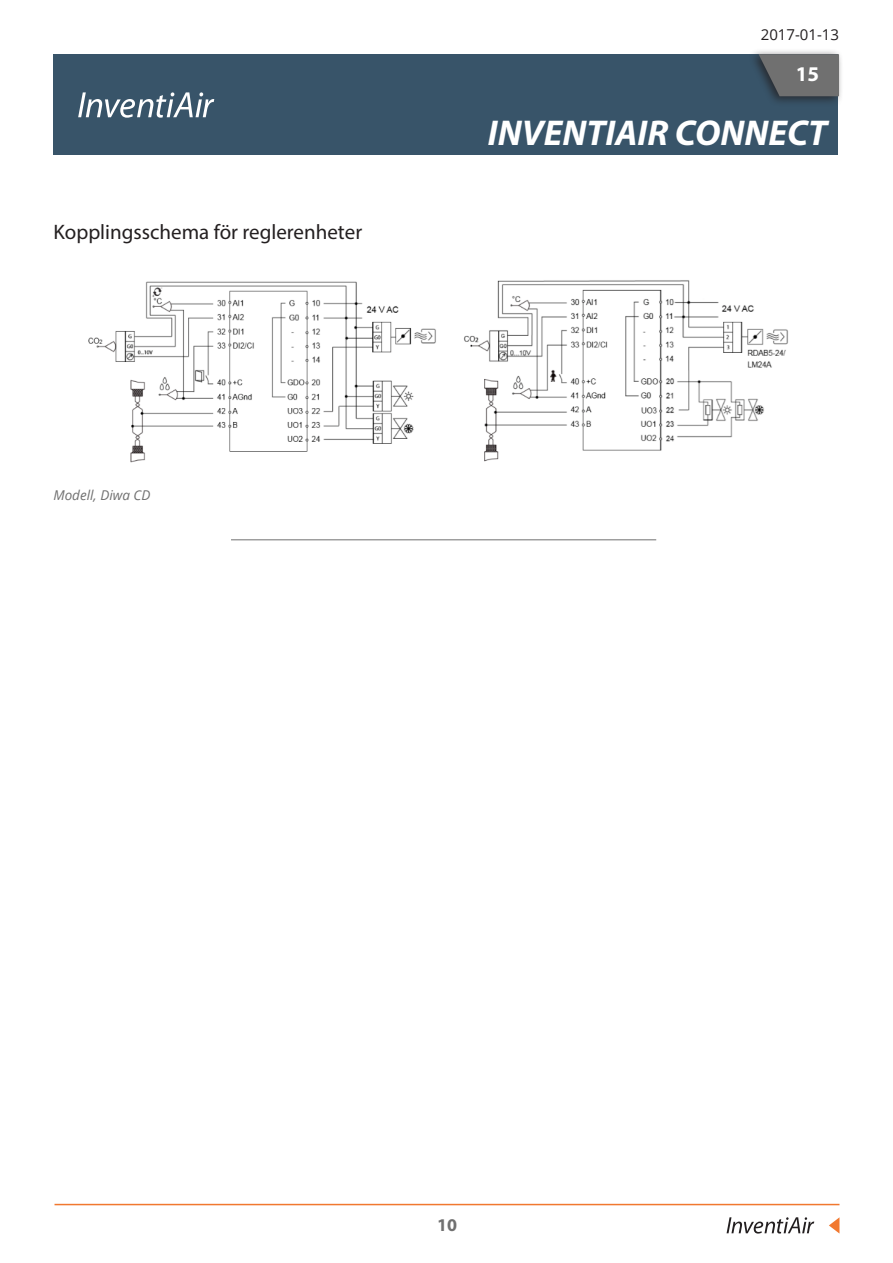
<style>
.page{position:relative;width:893px;height:1263px;background:#fff}
.page>*{position:absolute;margin:0;border:0;box-sizing:border-box;transform-origin:0 0}
.t1{font:italic 700 36px "Myriad Pro";color:#fff}
.t2{font:21px "Myriad Pro";color:#231f20}
.t3{font:700 21px "Myriad Pro";color:#fff}
.t4{font:700 18px "Myriad Pro";color:#707070}
.t5{font:15px "Open Sans";color:#231f20}
.t6{font:italic 13.5px "Open Sans";color:#707070}
</style>
<div class="page">
<hr style="left:231px;top:539px;width:425px;height:1px;background:#707070">
<div style="left:53px;top:54px;width:785px;height:101px;background:#385469"></div>
<svg style="left:78px;top:92px;width:136px;height:26px"></svg>
<div style="left:748px;top:48px;width:96px;height:59px;background:#231f20;opacity:.75"></div>
<svg style="left:759px;top:54px;width:80px;height:42px;background:#676a6c"></svg>
<svg style="left:727px;top:1217px;width:87px;height:16px"></svg>
<svg style="left:829px;top:1217px;width:10px;height:16px"></svg>
<hr style="left:55px;top:1204px;width:784px;height:1px;background:#f1782f">
<img style="left:88px;top:280px;width:700px;height:183px">
<p class="t2" style="left:53px;top:219px;width:310px">Kopplingsschema för reglerenheter</p>
<p class="t6" style="left:53px;top:486px;width:99px">Modell, Diwa CD</p>
<p class="t5" style="left:761px;top:25px;width:80px">2017-01-13</p>
<p class="t3" style="left:796px;top:60px;width:25px">15</p>
<h1 class="t1" style="left:488px;top:109px;width:341px">INVENTIAIR CONNECT</h1>
<p class="t4" style="left:437px;top:1213px;width:21px">10</p>
</div>
